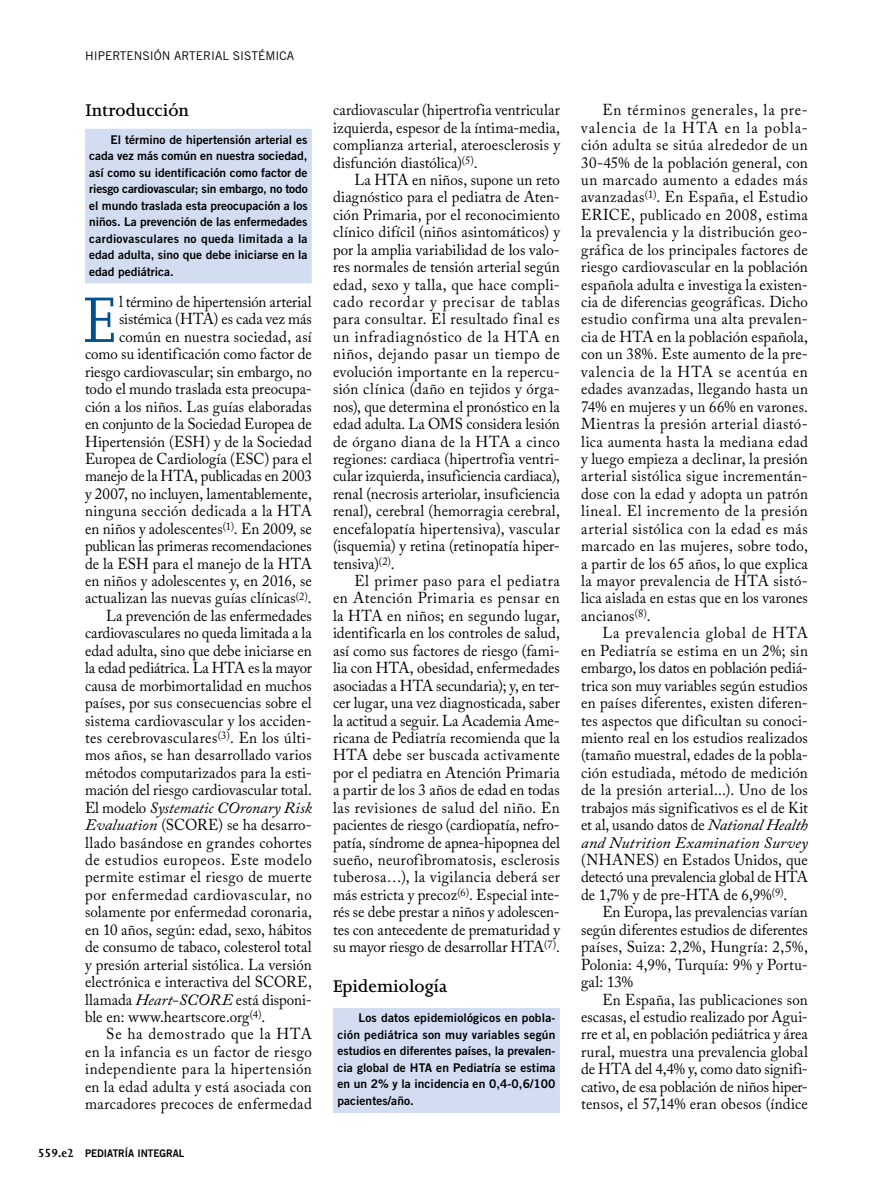
<style>
.page{position:relative;width:893px;height:1191px;background:#fff}
.page>*{position:absolute;margin:0;border:0;box-sizing:border-box;transform-origin:0 0}
.t1{font:73.95px "Joanna MT Std";color:#00508c;scale:.95 1}
.t2{font:600 19.5px "Joanna MT Std";color:#000}
.t3{font:15.75px/17.4px "Adobe Caslon Pro";letter-spacing:.005em;color:#000;text-align:justify;scale:.95 1}
.t4{font:15.75px "Adobe Caslon Pro";letter-spacing:.025em;color:#000;scale:.95 1}
.t5{font:15.75px "Adobe Caslon Pro";letter-spacing:.035em;color:#000;scale:.95 1}
.t6{font:15.75px "Adobe Caslon Pro";letter-spacing:.045em;color:#000;scale:.95 1}
.t7{font:15.75px "Adobe Caslon Pro";letter-spacing:-.015em;color:#000;scale:.95 1}
.t8{font:italic 15.75px "Adobe Caslon Pro";letter-spacing:-.005em;color:#000;scale:1.05 1}
.t9{font:12px/16.5px "Trade Gothic Bold Two";letter-spacing:.005em;color:#000;text-align:justify}
.t10{font:12px "Trade Gothic";color:#000}
.t11{font:10.5px "Trade Gothic Bold Two";color:#000;scale:.95 1}
.s1{font-style:normal}
.s2{font-style:italic}
.s3{font-family:"Joanna MT Std";font-weight:700;font-size:13.5px}
</style>
<div class="page">
<div style="left:85px;top:129px;width:227px;height:154px;background:#d3ddf2"></div>
<div style="left:333px;top:1008px;width:227px;height:105px;background:#d3ddf2"></div>
<p class="t10" style="left:85px;top:49px;width:211px">HIPERTENSIÓN ARTERIAL SISTÉMICA</p>
<p class="t2" style="left:85px;top:99px;width:106px">Introducción</p>
<p class="t9" style="left:89px;top:131px;width:220px;text-indent:21px">El término de hipertensión arterial es cada vez más común en nuestra sociedad, así como su identificación como factor de riesgo cardiovascular; sin embargo, no todo el mundo traslada esta preocupación a los niños. La prevención de las enfermedades cardiovasculares no queda limitada a la edad adulta, sino que debe iniciarse en la edad pediátrica.</p>
<h1 class="t1" style="left:83px;top:280px;width:35px">E</h1>
<p class="t3" style="left:119px;top:293px;width:204px">l término de hipertensión arterial</p>
<p class="t3" style="left:119px;top:310px;width:204px">sistémica (HTA) es cada vez más</p>
<p class="t3" style="left:119px;top:328px;width:204px">común en nuestra sociedad, así</p>
<p class="t3" style="left:85px;top:345px;width:240px">como su identificación como factor de</p>
<p class="t3" style="left:85px;top:363px;width:240px">riesgo cardiovascular; sin embargo, no</p>
<p class="t3" style="left:85px;top:380px;width:240px">todo el mundo traslada esta preocupa-</p>
<p class="t3" style="left:85px;top:397px;width:240px">ción a los niños. Las guías elaboradas</p>
<p class="t3" style="left:85px;top:415px;width:240px">en conjunto de la Sociedad Europea de</p>
<p class="t3" style="left:85px;top:432px;width:240px">Hipertensión (ESH) y de la Sociedad</p>
<p class="t3" style="left:85px;top:450px;width:240px">Europea de Cardiología (ESC) para el</p>
<p class="t7" style="left:85px;top:467px;width:240px">manejo de la HTA, publicadas en 2003</p>
<p class="t3" style="left:85px;top:485px;width:240px">y 2007, no incluyen, lamentablemente,</p>
<p class="t4" style="left:85px;top:501px;width:240px">ninguna sección dedicada a la HTA</p>
<p class="t3" style="left:85px;top:519px;width:240px">en niños y adolescentes<sup>(1)</sup>. En 2009, se</p>
<p class="t3" style="left:85px;top:537px;width:240px">publican las primeras recomendaciones</p>
<p class="t3" style="left:85px;top:554px;width:240px">de la ESH para el manejo de la HTA</p>
<p class="t3" style="left:85px;top:572px;width:240px">en niños y adolescentes y, en 2016, se</p>
<p class="t3" style="left:85px;top:589px;width:240px">actualizan las nuevas guías clínicas<sup>(2)</sup>.</p>
<p class="t3" style="left:106px;top:607px;width:218px">La prevención de las enfermedades</p>
<p class="t3" style="left:85px;top:624px;width:240px">cardiovasculares no queda limitada a la</p>
<p class="t3" style="left:85px;top:641px;width:240px">edad adulta, sino que debe iniciarse en</p>
<p class="t3" style="left:85px;top:659px;width:240px">la edad pediátrica. La HTA es la mayor</p>
<p class="t3" style="left:85px;top:676px;width:240px">causa de morbimortalidad en muchos</p>
<p class="t3" style="left:85px;top:694px;width:240px">países, por sus consecuencias sobre el</p>
<p class="t3" style="left:85px;top:711px;width:240px">sistema cardiovascular y los acciden-</p>
<p class="t4" style="left:85px;top:728px;width:240px">tes cerebrovasculares<sup>(3)</sup>. En los últi-</p>
<p class="t3" style="left:85px;top:746px;width:240px">mos años, se han desarrollado varios</p>
<p class="t3" style="left:85px;top:763px;width:240px">métodos computarizados para la esti-</p>
<p class="t3" style="left:85px;top:781px;width:240px">mación del riesgo cardiovascular total.</p>
<p class="t8" style="left:85px;top:798px;width:217px"><span class="s1">El modelo</span> Systematic COronary Risk</p>
<p class="t3" style="left:85px;top:816px;width:240px"><span class="s2">Evaluation</span> (SCORE) se ha desarro-</p>
<p class="t3" style="left:85px;top:833px;width:240px">llado basándose en grandes cohortes</p>
<p class="t5" style="left:85px;top:850px;width:240px">de estudios europeos. Este modelo</p>
<p class="t4" style="left:85px;top:867px;width:240px">permite estimar el riesgo de muerte</p>
<p class="t6" style="left:85px;top:885px;width:240px">por enfermedad cardiovascular, no</p>
<p class="t3" style="left:85px;top:903px;width:240px">solamente por enfermedad coronaria,</p>
<p class="t3" style="left:85px;top:920px;width:240px">en 10 años, según: edad, sexo, hábitos</p>
<p class="t3" style="left:85px;top:938px;width:240px">de consumo de tabaco, colesterol total</p>
<p class="t3" style="left:85px;top:955px;width:240px">y presión arterial sistólica. La versión</p>
<p class="t3" style="left:85px;top:973px;width:240px">electrónica e interactiva del SCORE,</p>
<p class="t3" style="left:85px;top:990px;width:240px">llamada <span class="s2">Heart-SCORE</span> está disponi-</p>
<p class="t3" style="left:85px;top:1007px;width:191px">ble en: www.heartscore.org<sup>(4)</sup>.</p>
<p class="t6" style="left:106px;top:1024px;width:218px">Se ha demostrado que la HTA</p>
<p class="t4" style="left:85px;top:1042px;width:240px">en la infancia es un factor de riesgo</p>
<p class="t5" style="left:85px;top:1059px;width:240px">independiente para la hipertensión</p>
<p class="t3" style="left:85px;top:1077px;width:240px">en la edad adulta y está asociada con</p>
<p class="t3" style="left:85px;top:1095px;width:240px">marcadores precoces de enfermedad</p>
<p class="t11" style="left:38px;top:1146px;width:156px"><span class="s3">559.e2</span> PEDIATRÍA INTEGRAL</p>
<p class="t3" style="left:333px;top:101px;width:240px">cardiovascular (hipertrofia ventricular izquierda, espesor de la íntima-media, complianza arterial, ateroesclerosis y disfunción diastólica)<sup>(5)</sup>.</p>
<p class="t3" style="left:333px;top:171px;width:240px;text-indent:21px">La HTA en niños, supone un reto diagnóstico para el pediatra de Aten&shy;ción Primaria, por el reconocimiento clínico difícil (niños asintomáticos) y por la amplia variabilidad de los valo&shy;res normales de tensión arterial según edad, sexo y talla, que hace compli&shy;cado recordar y precisar de tablas para consultar. El resultado final es un infradiagnóstico de la HTA en niños, dejando pasar un tiempo de evolución importante en la repercu&shy;sión clínica (daño en tejidos y órga&shy;nos), que determina el pronóstico en la edad adulta. La OMS considera lesión de órgano diana de la HTA a cinco regiones: cardiaca (hipertrofia ventri&shy;cular izquierda, insuficiencia cardiaca), renal (necrosis arteriolar, insuficiencia renal), cerebral (hemorragia cerebral, encefalopatía hipertensiva), vascular (isquemia) y retina (retinopatía hiper&shy;tensiva)<sup>(2)</sup>.</p>
<p class="t3" style="left:333px;top:572px;width:240px;text-indent:21px">El primer paso para el pediatra en Atención Primaria es pensar en la HTA en niños; en segundo lugar, identificarla en los controles de salud, así como sus factores de riesgo (fami&shy;lia con HTA, obesidad, enfermedades asociadas a HTA secundaria); y, en ter&shy;cer lugar, una vez diagnosticada, saber la actitud a seguir. La Academia Ame&shy;ricana de Pediatría recomienda que la HTA debe ser buscada activamente por el pediatra en Atención Primaria a partir de los 3 años de edad en todas las revisiones de salud del niño. En pacientes de riesgo (cardiopatía, nefro&shy;patía, síndrome de apnea-hipopnea del sueño, neurofibromatosis, esclerosis tuberosa…), la vigilancia deberá ser más estricta y precoz<sup>(6)</sup>. Especial inte&shy;rés se debe prestar a niños y adolescen&shy;tes con antecedente de prematuridad y su mayor riesgo de desarrollar HTA<sup>(7)</sup>.</p>
<p class="t2" style="left:333px;top:976px;width:116px">Epidemiología</p>
<p class="t9" style="left:337px;top:1009px;width:220px;text-indent:21px">Los datos epidemiológicos en pobla&shy;ción pediátrica son muy variables según estudios en diferentes países, la prevalen&shy;cia global de HTA en Pediatría se estima en un 2% y la incidencia en 0,4-0,6/100 pacientes/año.</p>
<p class="t3" style="left:581px;top:101px;width:240px;text-indent:21px">En términos generales, la pre&shy;valencia de la HTA en la pobla&shy;ción adulta se sitúa alrededor de un 30-45% de la población general, con un marcado aumento a edades más avanzadas<sup>(1)</sup>. En España, el Estudio ERICE, publicado en 2008, estima la prevalencia y la distribución geo&shy;gráfica de los principales factores de riesgo cardiovascular en la población española adulta e investiga la existen&shy;cia de diferencias geográficas. Dicho estudio confirma una alta prevalen&shy;cia de HTA en la población española, con un 38%. Este aumento de la pre&shy;valencia de la HTA se acentúa en edades avanzadas, llegando hasta un 74% en mujeres y un 66% en varones.<br>Mientras la presión arterial diastó&shy;lica aumenta hasta la mediana edad y luego empieza a declinar, la presión arterial sistólica sigue incrementán&shy;dose con la edad y adopta un patrón lineal. El incremento de la presión arterial sistólica con la edad es más marcado en las mujeres, sobre todo, a partir de los 65 años, lo que explica la mayor prevalencia de HTA sistó&shy;lica aislada en estas que en los varones ancianos<sup>(8)</sup>.</p>
<p class="t3" style="left:581px;top:624px;width:240px;text-indent:21px">La prevalencia global de HTA en Pediatría se estima en un 2%; sin embargo, los datos en población pediá&shy;trica son muy variables según estudios en países diferentes, existen diferen&shy;tes aspectos que dificultan su conoci&shy;miento real en los estudios realizados (tamaño muestral, edades de la pobla&shy;ción estudiada, método de medición de la presión arterial...). Uno de los trabajos más significativos es el de Kit et al, usando datos de <span class="s2">National Health and Nutrition Examination Survey</span></p>
<p class="t3" style="left:581px;top:851px;width:240px">(NHANES) en Estados Unidos, que detectó una prevalencia global de HTA de 1,7% y de pre-HTA de 6,9%<sup>(9)</sup>.</p>
<p class="t3" style="left:581px;top:903px;width:240px;text-indent:21px">En Europa, las prevalencias varían según diferentes estudios de diferentes países, Suiza: 2,2%, Hungría: 2,5%, Polonia: 4,9%, Turquía: 9% y Portu&shy;gal: 13%</p>
<p class="t3" style="left:581px;top:990px;width:240px;text-indent:21px">En España, las publicaciones son escasas, el estudio realizado por Agui&shy;rre et al, en población pediátrica y área rural, muestra una prevalencia global de HTA del 4,4% y, como dato signifi&shy;cativo, de esa población de niños hiper&shy;tensos, el 57,14% eran obesos (índice</p>
</div>
